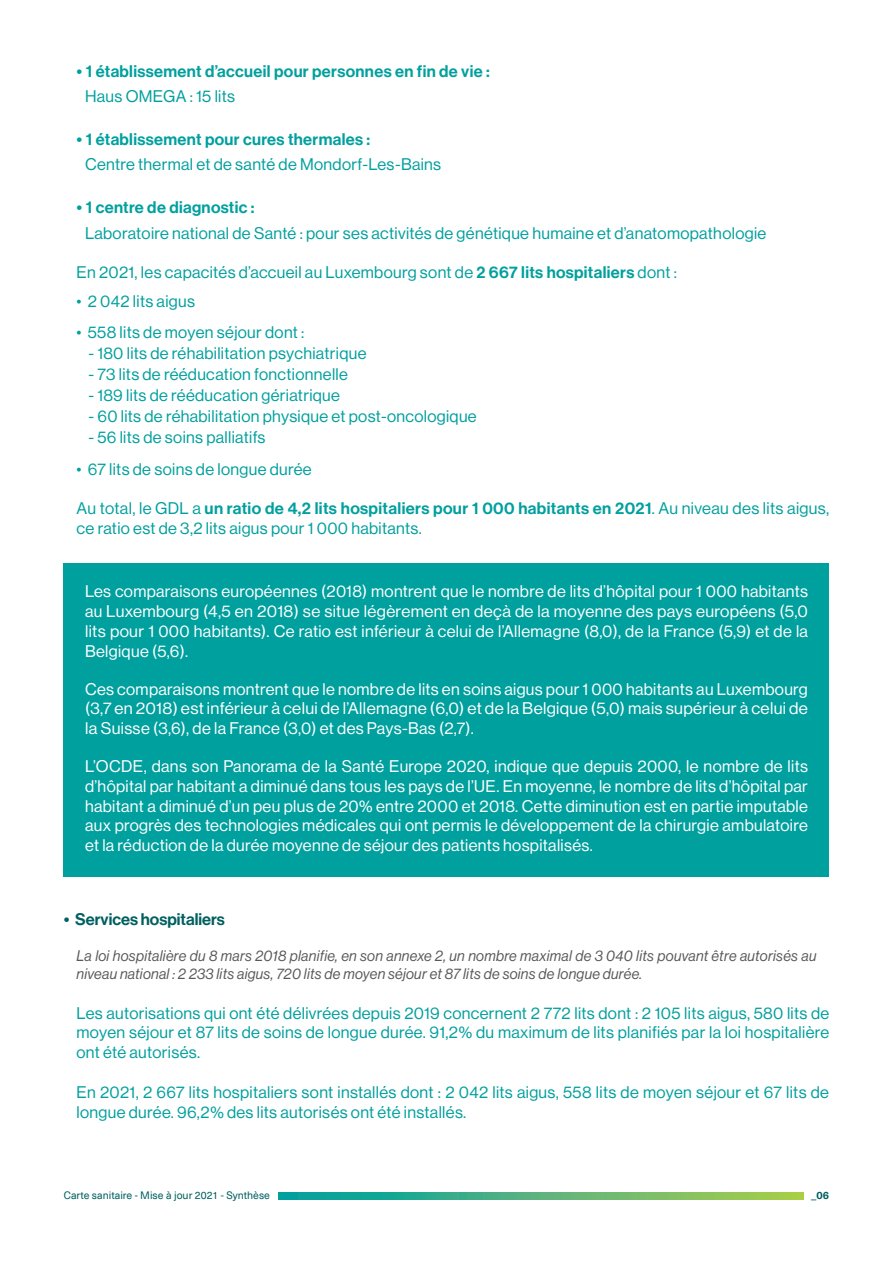
<style>
.page{position:relative;width:893px;height:1263px;background:#fff}
.page>*{position:absolute;margin:0;border:0;box-sizing:border-box;transform-origin:0 0}
.t1{font:16.5px/19.8px "N Haas Grotesk DS Std 55 Rg";letter-spacing:.02em;color:#fff;text-align:justify}
.t2{font:16.5px/19.8px "N Haas Grotesk DS Std 55 Rg";letter-spacing:.02em;color:#00a09e;text-align:justify}
.t3{font:16.5px "N Haas Grotesk DS Std 65 Md";letter-spacing:.02em;color:#00a09e}
.t4{font:16.5px "N Haas Grotesk DS Std 65 Md";color:#005f60}
.t5{font:15px/18px "N Haas Grotesk DS Std 56 It";letter-spacing:.02em;color:#57585a}
.t6{font:10.5px "Neue Haas Unica Pro";color:#005f60}
.t7{font:700 10.5px "Neue Haas Unica Pro";color:#005f60}
.s1{font-family:"N Haas Grotesk DS Std 65 Md"}
.s2{font-family:"N Haas Grotesk DS Std 55 Rg"}
</style>
<div class="page">
<div style="left:64px;top:563px;width:765px;height:314px;background:#00a09e"></div>
<svg style="left:279px;top:1192px;width:525px;height:7px;background:#55b479"></svg>
<p class="t3" style="left:77px;top:61px;width:415px">• 1 établissement d’accueil pour personnes en fin de vie :</p>
<p class="t2" style="left:85px;top:87px;width:151px">Haus OMEGA : 15 lits</p>
<p class="t3" style="left:77px;top:129px;width:295px">• 1 établissement pour cures thermales :</p>
<p class="t2" style="left:85px;top:155px;width:358px">Centre thermal et de santé de Mondorf-Les-Bains</p>
<p class="t3" style="left:77px;top:197px;width:180px">• 1 centre de diagnostic :</p>
<p class="t2" style="left:85px;top:223px;width:683px">Laboratoire national de Santé : pour ses activités de génétique humaine et d’anatomopathologie</p>
<p class="t2" style="left:77px;top:263px;width:602px">En 2021, les capacités d’accueil au Luxembourg sont de <span class="s1">2 667 lits hospitaliers</span> dont :</p>
<p class="t2" style="left:77px;top:291px;width:120px">• 2 042 lits aigus</p>
<p class="t2" style="left:77px;top:323px;width:229px">• 558 lits de moyen séjour dont :</p>
<p class="t2" style="left:88px;top:344px;width:280px">- 180 lits de réhabilitation psychiatrique</p>
<p class="t2" style="left:88px;top:365px;width:261px">- 73 lits de rééducation fonctionnelle</p>
<p class="t2" style="left:88px;top:386px;width:253px">- 189 lits de rééducation gériatrique</p>
<p class="t2" style="left:88px;top:407px;width:390px">- 60 lits de réhabilitation physique et post-oncologique</p>
<p class="t2" style="left:88px;top:428px;width:179px">- 56 lits de soins palliatifs</p>
<p class="t2" style="left:77px;top:459px;width:237px">• 67 lits de soins de longue durée</p>
<p class="t3" style="left:77px;top:499px;width:754px"><span class="s2">Au total, le GDL a</span> un ratio de 4,2 lits hospitaliers pour 1 000 habitants en 2021<span class="s2">. Au niveau des lits aigus,</span></p>
<p class="t2" style="left:77px;top:518px;width:347px">ce ratio est de 3,2 lits aigus pour 1 000 habitants.</p>
<p class="t1" style="left:85px;top:582px;width:724px">Les comparaisons européennes (2018) montrent que le nombre de lits d’hôpital pour 1 000 habitants au Luxembourg (4,5 en 2018) se situe légèrement en deçà de la moyenne des pays européens (5,0 lits pour 1 000 habitants). Ce ratio est inférieur à celui de l’Allemagne (8,0), de la France (5,9) et de la Belgique (5,6).</p>
<p class="t1" style="left:85px;top:679px;width:724px">Ces comparaisons montrent que le nombre de lits en soins aigus pour 1 000 habitants au Luxembourg (3,7 en 2018) est inférieur à celui de l’Allemagne (6,0) et de la Belgique (5,0) mais supérieur à celui de la Suisse (3,6), de la France (3,0) et des Pays-Bas (2,7).</p>
<p class="t1" style="left:85px;top:756px;width:724px">L’OCDE, dans son Panorama de la Santé Europe 2020, indique que depuis 2000, le nombre de lits d’hôpital par habitant a diminué dans tous les pays de l’UE. En moyenne, le nombre de lits d’hôpital par habitant a diminué d’un peu plus de 20% entre 2000 et 2018. Cette diminution est en partie imputable aux progrès des technologies médicales qui ont permis le développement de la chirurgie ambulatoire et la réduction de la durée moyenne de séjour des patients hospitalisés.</p>
<p class="t4" style="left:64px;top:910px;width:163px">• Services hospitaliers</p>
<p class="t5" style="left:77px;top:947px;width:741px">La loi hospitalière du 8 mars 2018 planifie, en son annexe 2, un nombre maximal de 3 040 lits pouvant être autorisés au niveau national : 2 233 lits aigus, 720 lits de moyen séjour et 87 lits de soins de longue durée.</p>
<p class="t2" style="left:77px;top:1003px;width:754px">Les autorisations qui ont été délivrées depuis 2019 concernent 2 772 lits dont : 2 105 lits aigus, 580 lits de moyen séjour et 87 lits de soins de longue durée. 91,2% du maximum de lits planifiés par la loi hospitalière ont été autorisés.</p>
<p class="t2" style="left:77px;top:1082px;width:754px">En 2021, 2 667 lits hospitaliers sont installés dont : 2 042 lits aigus, 558 lits de moyen séjour et 67 lits de longue durée. 96,2% des lits autorisés ont été installés.</p>
<p class="t6" style="left:64px;top:1189px;width:208px">Carte sanitaire - Mise à jour 2021 - Synthèse</p>
<p class="t7" style="left:811px;top:1189px;width:19px">_06</p>
</div>
